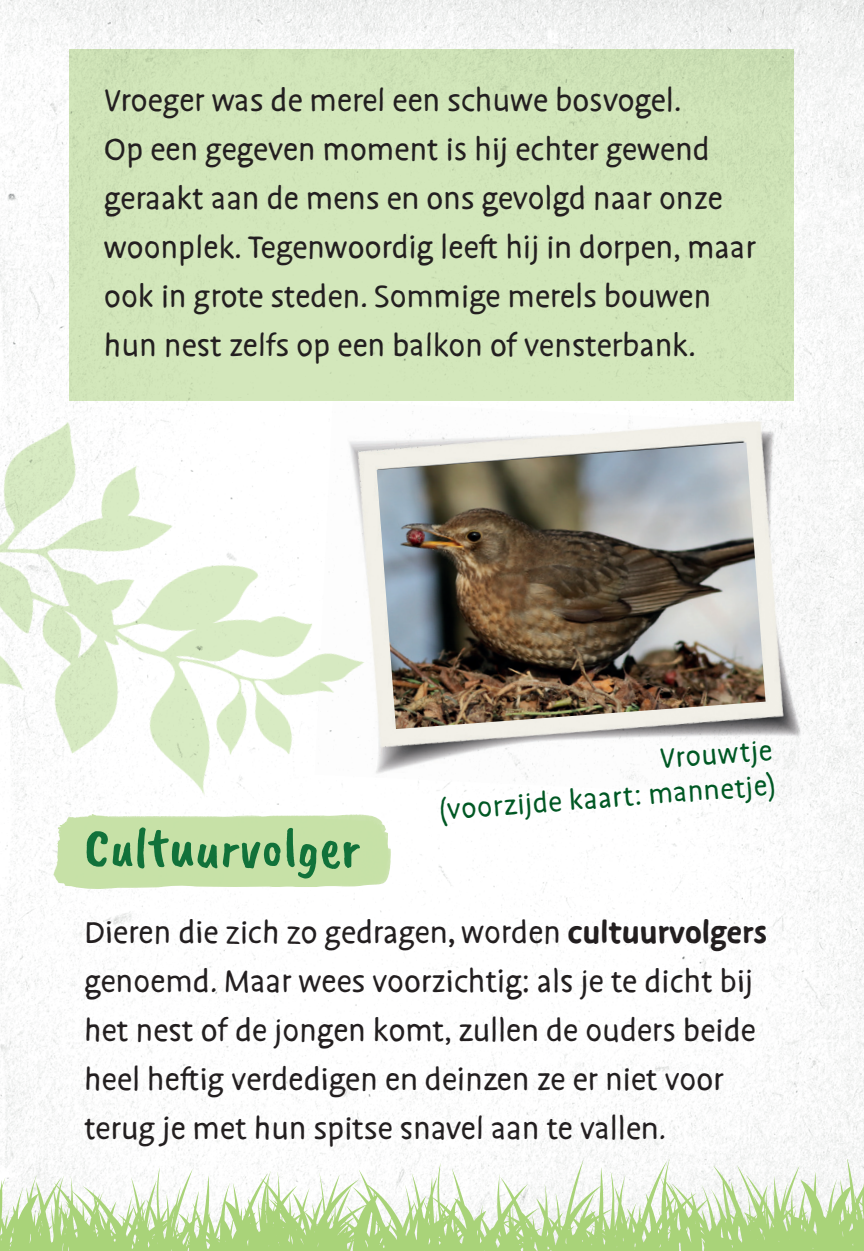
<style>
.page{position:relative;width:864px;height:1251px;background:#fff}
.page>*{position:absolute;margin:0;border:0;box-sizing:border-box;transform-origin:0 0}
.t1{font:56px "Caveat Brush";letter-spacing:.005em;color:#11723a}
.t2{font:35px/49px "Duper";letter-spacing:.01em;color:#231f20}
.t3{font:31.5px/35.4px "Duper";color:#005824;text-align:right}
.s1{font-weight:700}
</style>
<div class="page">
<div style="left:68px;top:50px;width:725px;height:351px;background:#d2e6ba"></div>
<img style="left:0;top:362px;width:344px;height:461px">
<img style="left:0;top:1159px;width:863px;height:91px">
<img style="left:315px;top:401px;width:516px;height:397px">
<img style="left:376px;top:442px;width:389px;height:287px">
<img style="left:53px;top:812px;width:338px;height:77px">
<p class="t2" style="left:104px;top:78px;width:652px">Vroeger was de merel een schuwe bosvogel.<br>Op een gegeven moment is hij echter gewend geraakt aan de mens en ons gevolgd naar onze woonplek. Tegenwoordig leeft hij in dorpen, maar ook in grote steden. Sommige merels bouwen hun nest zelfs op een balkon of vensterbank.</p>
<p class="t3" style="left:435px;top:757px;width:338px;rotate:-4deg">Vrouwtje<br>(voorzijde kaart: mannetje)</p>
<h1 class="t1" style="left:84px;top:815px;width:277px">Cultuurvolger</h1>
<p class="t2" style="left:84px;top:908px;width:684px">Dieren die zich zo gedragen, worden <span class="s1">cultuurvolgers </span>genoemd. Maar wees voorzichtig: als je te dicht bij het nest of de jongen komt, zullen de ouders beide heel heftig verdedigen en deinzen ze er niet voor terug je met hun spitse snavel aan te vallen.</p>
</div>
